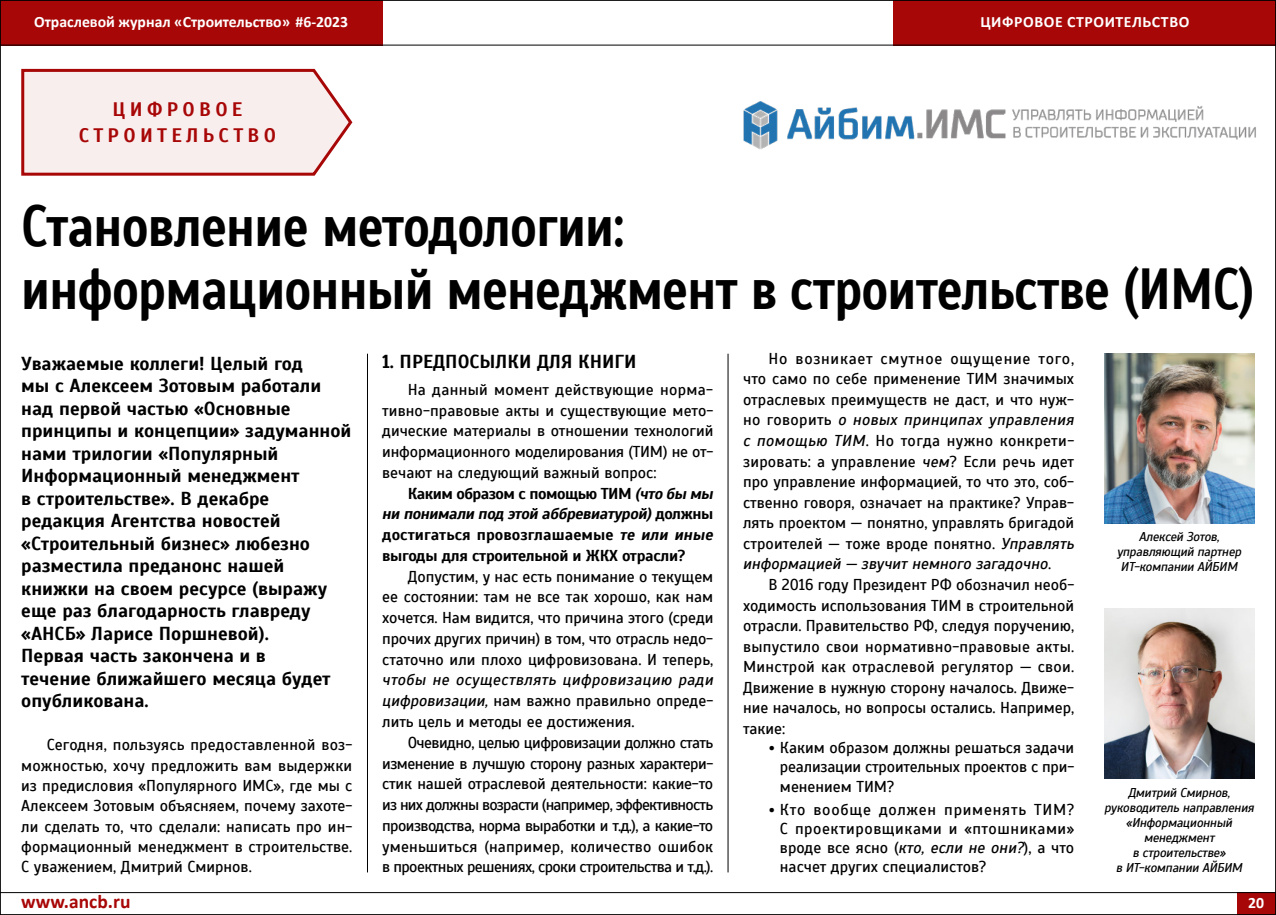
<style>
.page{position:relative;width:1276px;height:915px;background:#fff}
.page>*{position:absolute;margin:0;border:0;box-sizing:border-box;transform-origin:0 0}
.t1{font:700 57.75px/63px "Scada";letter-spacing:-.015em;color:#000;scale:.86 1}
.t2{font:700 19.5px/25.5px "Scada";letter-spacing:.22em;color:#a80707;text-align:center}
.t3{font:700 19.5px "Calibri";color:#a80707}
.t4{font:700 18.75px/22.5px "Scada";color:#000}
.t5{font:15.75px/20.5px "Scada";color:#000;text-align:justify}
.t6{font:700 15.75px/20.7px "Scada";letter-spacing:-.02em;color:#000;text-align:justify}
.t7{font:700 15.75px "Calibri";color:#fff}
.t8{font:italic 12.75px/15px "Scada";letter-spacing:-.02em;color:#000;text-align:center}
.s1{font-style:italic}
.s2{font-weight:700}
</style>
<div class="page">
<svg style="left:21px;top:68px;width:332px;height:108px;background:#f3dfdf"></svg>
<hr style="left:728px;top:353px;width:1px;height:519px;background:#000">
<hr style="left:367px;top:353px;width:1px;height:519px;background:#000">
<img style="left:743px;top:101px;width:513px;height:49px">
<img style="left:1104px;top:353px;width:150px;height:170px">
<img style="left:1104px;top:608px;width:150px;height:170px">
<div style="left:1237px;top:892px;width:38px;height:22px;background:#a80707"></div>
<div style="left:0;top:0;width:382px;height:45px;background:#a80707"></div>
<div style="left:894px;top:0;width:382px;height:45px;background:#a80707"></div>
<hr style="left:0;top:0;width:1276px;height:1px;background:#000">
<hr style="left:0;top:45px;width:1276px;height:1px;background:#000">
<hr style="left:0;top:891px;width:1276px;height:1px;background:#000">
<hr style="left:0;top:913px;width:1276px;height:1px;background:#000">
<hr style="left:0;top:0;width:1px;height:914px;background:#000">
<hr style="left:1275px;top:0;width:1px;height:914px;background:#000">
<p class="t7" style="left:34px;top:11px;width:315px">Отраслевой журнал «Строительство» #6-2023</p>
<p class="t7" style="left:980px;top:11px;width:45px">Цифровое</p>
<p class="t7" style="left:1067px;top:11px;width:11px">строите</p>
<p class="t7" style="left:1132px;top:11px;width:30px">льство</p>
<p class="t2" style="left:79px;top:97px;width:199px">ЦИФРОВОЕ<br>СТРОИТЕЛЬСТВО</p>
<h1 class="t1" style="left:21px;top:195px;width:1435px">Становление методологии:<br>информационный менеджмент в строительстве (ИМС)</h1>
<p class="t4" style="left:382px;top:351px;width:256px">1. ПРЕДПОСЫЛКИ ДЛЯ КНИГИ</p>
<p class="t5" style="left:382px;top:379px;width:333px;text-indent:26px">На данный момент действующие норма&shy;тивно-правовые акты и существующие мето&shy;дические материалы в отношении технологий информационного моделирования (ТИМ) не от&shy;вечают на следующий важный вопрос:</p>
<p class="t6" style="left:382px;top:483px;width:333px;text-indent:26px">Каким образом с помощью ТИМ <span class="s1">(что бы мы ни понимали под этой аббревиатурой)</span> должны достигаться провозглашаемые <span class="s1">те или иные </span>выгоды для строительной и ЖКХ отрасли?</p>
<p class="t5" style="left:382px;top:566px;width:333px;text-indent:26px">Допустим, у нас есть понимание о текущем ее состоянии: там не все так хорошо, как нам хочется. Нам видится, что причина этого (среди прочих других причин) в том, что отрасль недо&shy;статочно или плохо цифровизована. И теперь,</p>
<p class="t5" style="left:382px;top:669px;width:333px"><span class="s1">чтобы не осуществлять цифровизацию ради цифровизации,</span> нам важно правильно опреде&shy;лить цель и методы ее достижения.</p>
<p class="t5" style="left:382px;top:732px;width:333px;text-indent:26px">Очевидно, целью цифровизации должно стать изменение в лучшую сторону разных характери&shy;стик нашей отраслевой деятельности: какие-то из них должны возрасти (например, эффективность производства, норма выработки и т.д.), а какие-то уменьшиться (например, количество ошибок в проектных решениях, сроки строительства и т.д.).</p>
<p class="t5" style="left:743px;top:348px;width:333px;text-indent:26px">Но возникает смутное ощущение того, что само по себе применение ТИМ значимых отраслевых преимуществ не даст, и что нуж&shy;но говорить <span class="s1">о новых принципах управления с помощью ТИМ</span>. Но тогда нужно конкрети&shy;зировать: а управление <span class="s1">чем</span>? Если речь идет про управление информацией, то что это, соб&shy;ственно говоря, означает на практике? Управ&shy;лять проектом — понятно, управлять бригадой строителей — тоже вроде понятно. <span class="s1">Управлять информацией — звучит немного загадочно</span>.</p>
<p class="t5" style="left:743px;top:574px;width:333px;text-indent:26px">В 2016 году Президент РФ обозначил необ&shy;ходимость использования ТИМ в строительной отрасли. Правительство РФ, следуя поручению, выпустило свои нормативно-правовые акты.<br>Минстрой как отраслевой регулятор — свои.<br>Движение в нужную сторону началось. Движе&shy;ние началось, но вопросы остались. Например, такие:</p>
<p class="t5" style="left:780px;top:738px;width:296px;line-height:19.2px;text-indent:-11px"><span class="s2">•</span> Каким образом должны решаться задачи реализации строительных проектов с при&shy;менением ТИМ?</p>
<p class="t5" style="left:780px;top:799px;width:296px;line-height:19.2px;text-indent:-11px"><span class="s2">•</span> Кто вообще должен применять ТИМ?<br>С проектировщиками и «птошниками» вроде все ясно (<span class="s1">кто, если не они?</span>), а что насчет других специалистов?</p>
<p class="t4" style="left:21px;top:352px;width:332px">Уважаемые коллеги! Целый год<br>мы с Алексеем Зотовым работали над первой частью «Основные принципы и концепции» задуманной нами трилогии «Популярный<br>Информационный менеджмент<br>в строительстве». В декабре редакция Агентства новостей «Строительный бизнес» любезно разместила преданонс нашей книжки на своем ресурсе (выражу еще раз благодарность главреду «АНСБ» Ларисе Поршневой).<br>Первая часть закончена и в<br>течение ближайшего месяца будет опубликована.</p>
<p class="t5" style="left:21px;top:734px;width:333px;text-indent:26px">Сегодня, пользуясь предоставленной воз&shy;можностью, хочу предложить вам выдержки из предисловия «Популярного ИМС», где мы с Алексеем Зотовым объясняем, почему захоте&shy;ли сделать то, что сделали: написать про ин&shy;формационный менеджмент в строительстве.<br>С уважением, Дмитрий Смирнов.</p>
<p class="t8" style="left:1117px;top:529px;width:126px">Алексей Зотов, управляющий партнер<br>ИТ-компании АЙБИМ</p>
<p class="t8" style="left:1104px;top:784px;width:151px">Дмитрий Смирнов, руководитель направления «Информационный менеджмент<br>в строительстве»<br>в ИТ-компании АЙБИМ</p>
<p class="t7" style="left:1248px;top:892px;width:17px">20</p>
<p class="t3" style="left:21px;top:889px;width:111px">www.ancb.ru</p>
</div>
